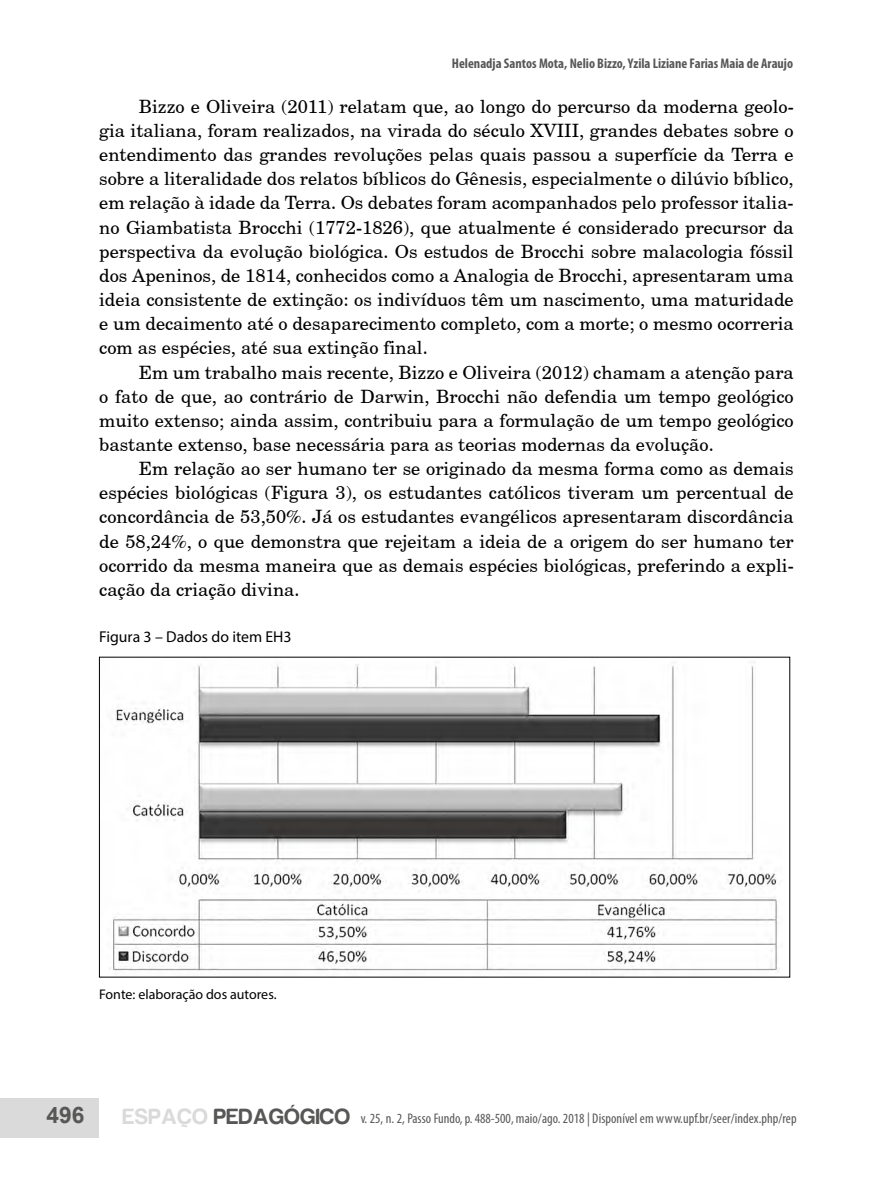
<style>
.page{position:relative;width:893px;height:1191px;background:#fff}
.page>*{position:absolute;margin:0;border:0;box-sizing:border-box;transform-origin:0 0}
.t1{font:700 22.75px "Arial";color:#575756}
.t2{font:18.38px/24.2px "New Brunswick Plain";color:#000;text-align:justify}
.t3{font:15.75px "Myriad Pro";color:#000}
.t4{font:condensed 14px "Myriad Pro";letter-spacing:.005em;color:#575756}
.t5{font:700 condensed 14px "Myriad Pro";color:#575756}
.t6{font:14px "Myriad Pro";color:#000}
.s1{font-family:"Harabara";font-stretch:normal;font-size:22.75px;color:#dadada}
.s2{font-family:"Harabara";font-stretch:normal;font-size:22.75px}
</style>
<div class="page">
<div style="left:0;top:1098px;width:99px;height:39px;background:#dadada"></div>
<img style="left:109px;top:664px;width:671px;height:307px">
<p class="t5" style="left:452px;top:54px;width:343px">Helenadja Santos Mota, Nelio Bizzo, Yzila Liziane Farias Maia de Araujo</p>
<p class="t2" style="left:99px;top:94px;width:696px;text-indent:40px">Bizzo e Oliveira (2011) relatam que, ao longo do percurso da moderna geolo&shy;gia italiana, foram realizados, na virada do século XVIII, grandes debates sobre o entendimento das grandes revoluções pelas quais passou a superfície da Terra e sobre a literalidade dos relatos bíblicos do Gênesis, especialmente o dilúvio bíblico, em relação à idade da Terra. Os debates foram acompanhados pelo professor italia&shy;no Giambatista Brocchi (1772-1826), que atualmente é considerado precursor da perspectiva da evolução biológica. Os estudos de Brocchi sobre malacologia fóssil dos Apeninos, de 1814, conhecidos como a Analogia de Brocchi, apresentaram uma ideia consistente de extinção: os indivíduos têm um nascimento, uma maturidade e um decaimento até o desaparecimento completo, com a morte; o mesmo ocorreria com as espécies, até sua extinção final.</p>
<p class="t2" style="left:99px;top:359px;width:696px;text-indent:40px">Em um trabalho mais recente, Bizzo e Oliveira (2012) chamam a atenção para o fato de que, ao contrário de Darwin, Brocchi não defendia um tempo geológico muito extenso; ainda assim, contribuiu para a formulação de um tempo geológico bastante extenso, base necessária para as teorias modernas da evolução.</p>
<p class="t2" style="left:99px;top:456px;width:696px;text-indent:40px">Em relação ao ser humano ter se originado da mesma forma como as demais espécies biológicas (Figura 3), os estudantes católicos tiveram um percentual de concordância de 53,50%. Já os estudantes evangélicos apresentaram discordância de 58,24%, o que demonstra que rejeitam a ideia de a origem do ser humano ter ocorrido da mesma maneira que as demais espécies biológicas, preferindo a expli&shy;cação da criação divina.</p>
<p class="t3" style="left:99px;top:626px;width:194px">Figura 3 – Dados do item EH3</p>
<p class="t6" style="left:99px;top:985px;width:179px">Fonte: elaboração dos autores.</p>
<p class="t1" style="left:46px;top:1099px;width:39px">496</p>
<p class="t4" style="left:123px;top:1109px;width:675px"><span class="s1">ESPAÇO</span> <span class="s2">PEDAGÓGICO</span> v. 25, n. 2, Passo Fundo, p. 488-500, maio/ago. 2018 | Disponível em www.upf.br/seer/index.php/rep</p>
</div>
